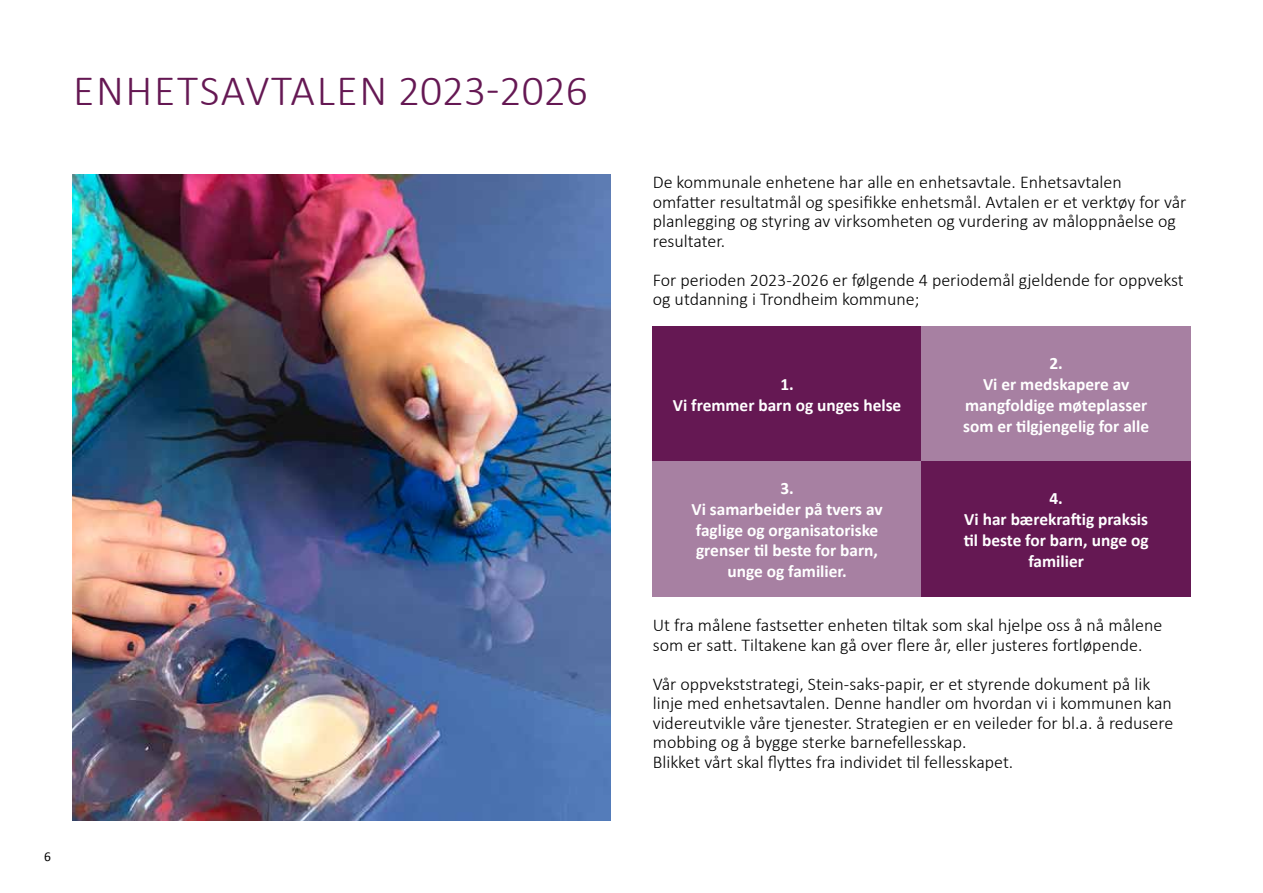
<style>
.page{position:relative;width:1263px;height:893px;background:#fff}
.page>*{position:absolute;margin:0;border:0;box-sizing:border-box;transform-origin:0 0}
.t1{font:300 43.5px "Calibri";letter-spacing:.035em;color:#651853}
.t2{font:300 18px/19.5px "Calibri";color:#000}
.t3{font:700 17.4px/20.9px "Calibri";color:#fff;text-align:center}
.t4{font:13.5px "Calibri";color:#000}
</style>
<div class="page">
<hr style="left:1262px;top:0;width:1px;height:893px;background:#651853">
<div style="left:652px;top:326px;width:270px;height:136px;background:#651853"></div>
<div style="left:922px;top:326px;width:269px;height:136px;background:#a780a2"></div>
<div style="left:652px;top:462px;width:270px;height:135px;background:#a780a2"></div>
<div style="left:922px;top:462px;width:269px;height:135px;background:#651853"></div>
<img style="left:72px;top:175px;width:538px;height:646px">
<h1 class="t1" style="left:73px;top:63px;width:516px">ENHETSAVTALEN 2023-2026</h1>
<p class="t4" style="left:44px;top:848px;width:8px">6</p>
<p class="t2" style="left:653px;top:172px;width:535px">De kommunale enhetene har alle en enhetsavtale. Enhetsavtalen omfatter resultatmål og spesifikke enhetsmål. Avtalen er et verktøy for vår planlegging og styring av virksomheten og vurdering av måloppnåelse og resultater.</p>
<p class="t2" style="left:653px;top:270px;width:533px">For perioden 2023-2026 er følgende 4 periodemål gjeldende for oppvekst og utdanning i Trondheim kommune;</p>
<p class="t3" style="left:673px;top:373px;width:230px">1.<br>Vi fremmer barn og unges helse</p>
<p class="t3" style="left:963px;top:352px;width:188px">2.<br>Vi er medskapere av mangfoldige møteplasser som er tilgjengelig for alle</p>
<p class="t3" style="left:691px;top:477px;width:193px">3.<br>Vi samarbeider på tvers av faglige og organisatoriske grenser til beste for barn, unge og familier.</p>
<p class="t3" style="left:964px;top:487px;width:186px">4.<br>Vi har bærekraftig praksis til beste for barn, unge og familier</p>
<p class="t2" style="left:653px;top:615px;width:511px">Ut fra målene fastsetter enheten tiltak som skal hjelpe oss å nå målene som er satt. Tiltakene kan gå over flere år, eller justeres fortløpende.</p>
<p class="t2" style="left:653px;top:674px;width:522px">Vår oppvekststrategi, Stein-saks-papir, er et styrende dokument på lik linje med enhetsavtalen. Denne handler om hvordan vi i kommunen kan videreutvikle våre tjenester. Strategien er en veileder for bl.a. å redusere mobbing og å bygge sterke barnefellesskap.<br>Blikket vårt skal flyttes fra individet til fellesskapet.</p>
</div>
